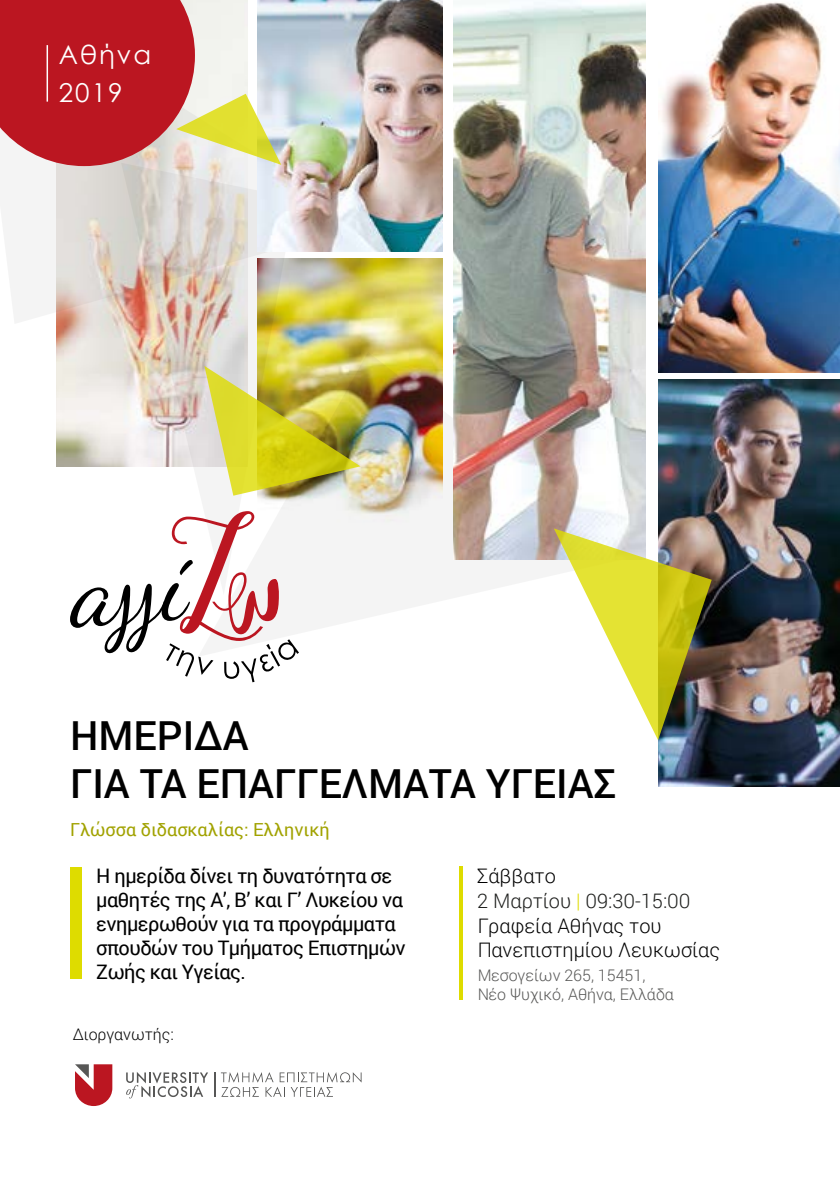
<style>
.page{position:relative;width:840px;height:1191px;background:#fff}
.page>*{position:absolute;margin:0;border:0;box-sizing:border-box;transform-origin:0 0}
.t1{font:500 40px/48px "Roboto";color:#000}
.t2{font:26px/38.2px "Century Gothic";letter-spacing:.075em;color:#fff}
.t3{font:20px/24px "Roboto";letter-spacing:-.025em;color:#000}
.t4{font:300 20px/24px "Roboto";color:#000}
.t5{font:300 20px "Roboto";color:#1e1f1d}
.t6{font:18px "Roboto";color:#a1a200}
.t7{font:300 16px/19.2px "Roboto";color:#575756}
.t8{font:300 16px "Roboto";color:#000}
.s1{color:#dedc00}
</style>
<div class="page">
<img style="left:658px;top:2px;width:181px;height:370px">
<img style="left:295px;top:258px;width:147px;height:94px">
<img style="left:56px;top:324px;width:65px;height:142px">
<img style="left:658px;top:379px;width:181px;height:407px">
<svg style="left:0;top:166px;width:367px;height:158px"></svg>
<img style="left:121px;top:166px;width:174px;height:316px">
<img style="left:198px;top:352px;width:355px;height:281px">
<img style="left:258px;top:0;width:184px;height:251px">
<img style="left:453px;top:0;width:192px;height:559px">
<img style="left:553px;top:528px;width:158px;height:212px">
<img style="left:204px;top:366px;width:156px;height:130px">
<div style="left:70px;top:866px;width:12px;height:112px;background:#dedc00"></div>
<hr style="left:459px;top:865px;width:4px;height:134px;background:#dedc00">
<svg style="left:126px;top:1072px;width:82px;height:26px"></svg>
<svg style="left:221px;top:1072px;width:140px;height:24px"></svg>
<svg style="left:214px;top:1072px;width:1px;height:24px"></svg>
<svg style="left:75px;top:1064px;width:37px;height:42px"></svg>
<svg style="left:70px;top:511px;width:229px;height:171px"></svg>
<svg style="left:0;top:0;width:281px;height:166px;background:#cb6762"></svg>
<hr style="left:46px;top:45px;width:2px;height:57px;background:#fff">
<h2 class="t2" style="left:59px;top:35px;width:94px">Αθήνα<br>2019</h2>
<h1 class="t1" style="left:70px;top:710px;width:547px">ΗΜΕΡΙ∆Α<br>ΓΙΑ ΤΑ ΕΠΑΓΓΕΛΜΑΤΑ ΥΓΕΙΑΣ</h1>
<p class="t6" style="left:70px;top:817px;width:261px">Γλώσσα διδασκαλίας: Ελληνική</p>
<p class="t3" style="left:96px;top:863px;width:311px">Η ημερίδα δίνει τη δυνατότητα σε μαθητές της Α’, Β’ και Γ’ Λυκείου να ενημερωθούν για τα προγράμματα σπουδών του Τμήματος Επιστημών<br>Ζωής και Υγείας.</p>
<p class="t4" style="left:477px;top:862px;width:80px">Σάββατο</p>
<p class="t4" style="left:477px;top:913px;width:244px">Γραφεία Αθήνας του<br>Πανεπιστημίου Λευκωσίας</p>
<p class="t7" style="left:477px;top:965px;width:198px">Μεσογείων 265, 15451,<br>Νέο Ψυχικό, Αθήνα, Ελλάδα</p>
<p class="t5" style="left:477px;top:887px;width:215px">2 Μαρτίου <span class="s1">|</span> 09:30-15:00</p>
<p class="t8" style="left:73px;top:1023px;width:102px">∆ιοργανωτής:</p>
</div>
